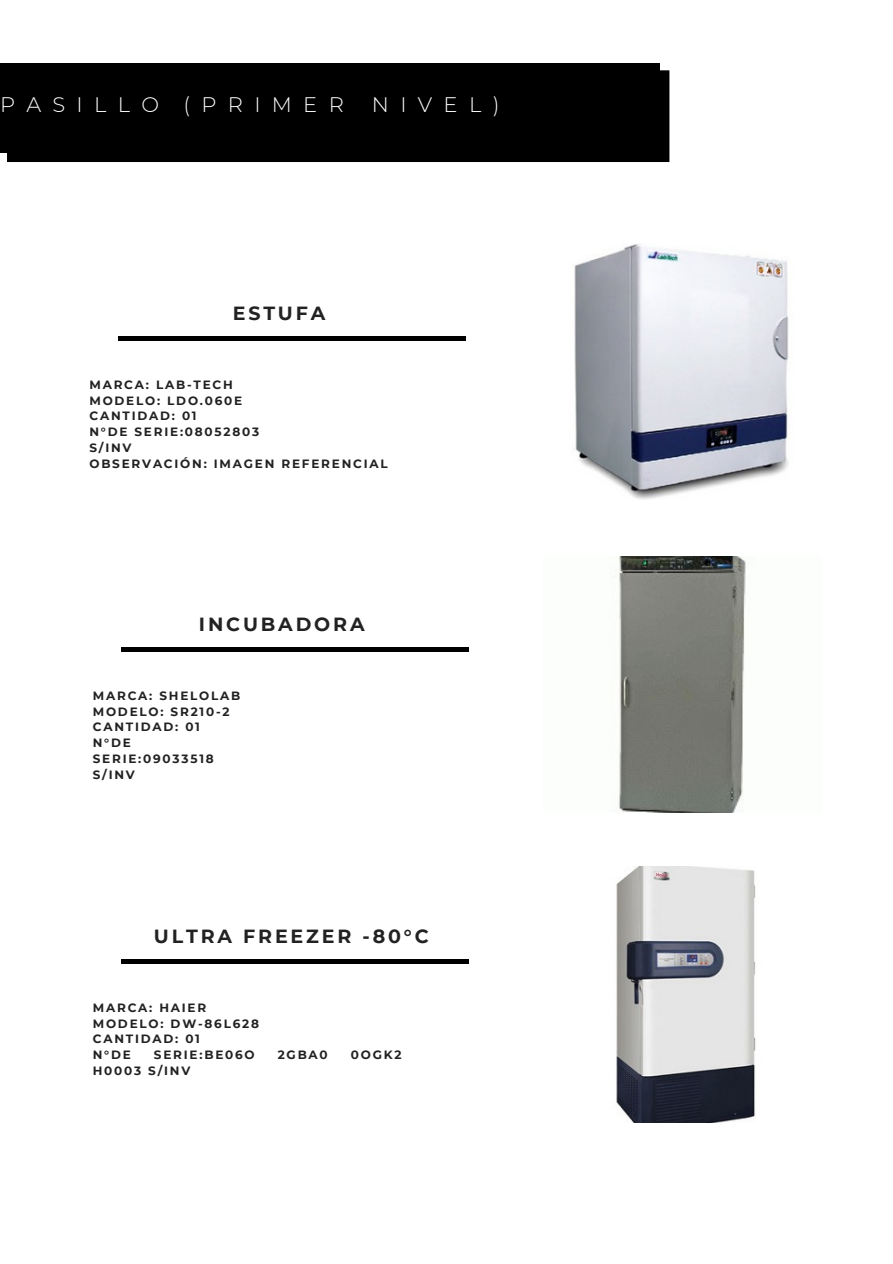
<style>
.page{position:relative;width:893px;height:1264px;background:#fff}
.page>*{position:absolute;margin:0;border:0;box-sizing:border-box;transform-origin:0 0}
.t1{font:300 21px "Montserrat";letter-spacing:.54em;color:#fff}
.t2{font:700 19.05px "Montserrat";letter-spacing:.15em;color:#222}
.t3{font:700 12px/15.8px "Montserrat";letter-spacing:.15em;color:#222}
</style>
<div class="page">
<div style="left:7px;top:70px;width:662px;height:92px;background:#000"></div>
<div style="left:0;top:63px;width:660px;height:89px;background:#000"></div>
<img style="left:574px;top:244px;width:215px;height:255px">
<hr style="left:118px;top:337px;width:347px;height:3px;background:#000">
<img style="left:610px;top:557px;width:136px;height:255px">
<hr style="left:121px;top:647px;width:348px;height:4px;background:#000">
<img style="left:616px;top:866px;width:140px;height:256px">
<hr style="left:121px;top:959px;width:348px;height:4px;background:#000">
<p class="t1" style="left:0;top:91px;width:160px">PASILLO</p>
<p class="t1" style="left:183px;top:91px;width:162px">(PRIMER</p>
<p class="t1" style="left:372px;top:91px;width:129px">NIVEL)</p>
<p class="t2" style="left:233px;top:302px;width:94px">ESTUFA</p>
<p class="t3" style="left:89px;top:376px;width:145px">MARCA: LAB-TECH</p>
<p class="t3" style="left:89px;top:392px;width:154px">MODELO: LDO.060E</p>
<p class="t3" style="left:89px;top:408px;width:109px">CANTIDAD: 01</p>
<p class="t3" style="left:89px;top:424px;width:171px">N°DE SERIE:08052803</p>
<p class="t3" style="left:89px;top:439px;width:44px">S/INV</p>
<p class="t3" style="left:89px;top:455px;width:300px">OBSERVACIÓN: IMAGEN REFERENCIAL</p>
<p class="t2" style="left:199px;top:612px;width:167px">INCUBADORA</p>
<p class="t3" style="left:93px;top:687px;width:149px">MARCA: SHELOLAB<br>MODELO: SR210-2<br>CANTIDAD: 01</p>
<p class="t3" style="left:93px;top:734px;width:122px">N°DE<br>SERIE:09033518<br>S/INV</p>
<p class="t2" style="left:154px;top:924px;width:276px">ULTRA FREEZER -80°C</p>
<p class="t3" style="left:93px;top:999px;width:115px">MARCA: HAIER</p>
<p class="t3" style="left:93px;top:1015px;width:168px">MODELO: DW-86L628</p>
<p class="t3" style="left:93px;top:1031px;width:109px">CANTIDAD: 01</p>
<p class="t3" style="left:93px;top:1046px;width:40px">N°DE</p>
<p class="t3" style="left:154px;top:1046px;width:102px">SERIE:BE06O</p>
<p class="t3" style="left:278px;top:1046px;width:52px">2GBA0</p>
<p class="t3" style="left:351px;top:1046px;width:52px">0OGK2</p>
<p class="t3" style="left:93px;top:1062px;width:99px">H0003 S/INV</p>
</div>
